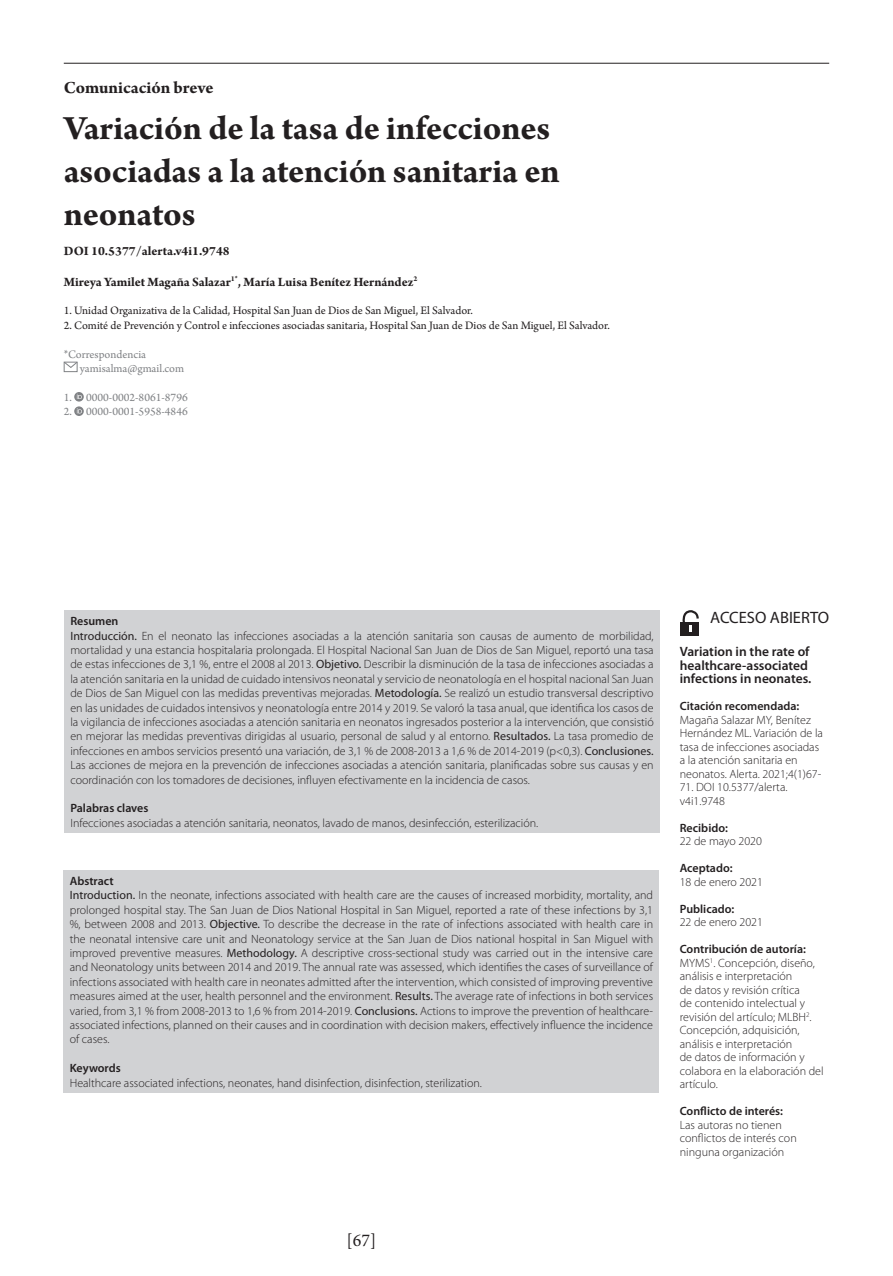
<style>
.page{position:relative;width:893px;height:1276px;background:#fff}
.page>*{position:absolute;margin:0;border:0;box-sizing:border-box;transform-origin:0 0}
.t1{font:700 36px/43.2px "Arno Pro";letter-spacing:-.005em;color:#231f20}
.t2{font:700 18px "Arno Pro";letter-spacing:-.005em;color:#231f20}
.t3{font:18px "Minion Pro";color:#231f20}
.t4{font:16.5px "Myriad Pro";color:#231f20}
.t5{font:700 13.5px "Arno Pro";letter-spacing:-.005em;color:#231f20}
.t6{font:600 13.5px/13.5px "Myriad Pro";color:#231f20}
.t7{font:300 12px/14.4px "Myriad Pro";color:#231f20}
.t8{font:12px "Arno Pro";color:#231f20}
.t9{font:600 12px "Myriad Pro";color:#231f20}
.t10{font:12px "Arno Pro";color:#808285}
.s1{font-weight:400}
</style>
<div class="page">
<hr style="left:64px;top:63px;width:765px;height:1px;background:#231f20">
<div style="left:64px;top:362px;width:13px;height:10px;border:1px solid #808285"></div>
<svg style="left:63px;top:361px;width:15px;height:7px"></svg>
<svg style="left:74px;top:392px;width:10px;height:24px"></svg>
<div style="left:64px;top:610px;width:596px;height:223px;background:#d1d2d4"></div>
<div style="left:64px;top:870px;width:595px;height:222px;background:#d1d2d4"></div>
<div style="left:680px;top:622px;width:19px;height:14px;background:#231f20"></div>
<svg style="left:682px;top:611px;width:17px;height:21px"></svg>
<p class="t2" style="left:64px;top:77px;width:151px">Comunicación breve</p>
<p class="t1" style="left:64px;top:108px;width:497px">Variación de la tasa de infecciones asociadas a la atención sanitaria en neonatos</p>
<p class="t5" style="left:64px;top:243px;width:167px">DOI 10.5377/alerta.v4i1.9748</p>
<p class="t5" style="left:64px;top:274px;width:355px">Mireya Yamilet Magaña Salazar<sup>1*</sup>, María Luisa Benítez Hernández<sup>2</sup></p>
<p class="t8" style="left:64px;top:304px;width:411px">1. Unidad Organizativa de la Calidad, Hospital San Juan de Dios de San Miguel, El Salvador.</p>
<p class="t8" style="left:64px;top:318px;width:548px">2. Comité de Prevención y Control e infecciones asociadas sanitaria, Hospital San Juan de Dios de San Miguel, El Salvador.</p>
<p class="t10" style="left:64px;top:347px;width:84px">*Correspondencia</p>
<p class="t10" style="left:80px;top:361px;width:106px">yamisalma@gmail.com</p>
<p class="t10" style="left:64px;top:390px;width:125px">1. 0000-0002-8061-8796</p>
<p class="t10" style="left:64px;top:405px;width:125px">2. 0000-0001-5958-4846</p>
<p class="t9" style="left:70px;top:613px;width:50px">Resumen</p>
<p class="t7" style="left:70px;top:628px;width:585px;text-align:justify"><span class="s1">Introducción.</span> En el neonato las infecciones asociadas a la atención sanitaria son causas de aumento de morbilidad, mortalidad y una estancia hospitalaria prolongada. El Hospital Nacional San Juan de Dios de San Miguel, reportó una tasa de estas infecciones de 3,1 %, entre el 2008 al 2013. <span class="s1">Objetivo.</span> Describir la disminución de la tasa de infecciones asociadas a la atención sanitaria en la unidad de cuidado intensivos neonatal y servicio de neonatología en el hospital nacional San Juan de Dios de San Miguel con las medidas preventivas mejoradas. <span class="s1">Metodología.</span> Se realizó un estudio transversal descriptivo en las unidades de cuidados intensivos y neonatología entre 2014 y 2019. Se valoró la tasa anual, que identifica los casos de la vigilancia de infecciones asociadas a atención sanitaria en neonatos ingresados posterior a la intervención, que consistió en mejorar las medidas preventivas dirigidas al usuario, personal de salud y al entorno. <span class="s1">Resultados.</span> La tasa promedio de infecciones en ambos servicios presentó una variación, de 3,1 % de 2008-2013 a 1,6 % de 2014-2019 (p&lt;0,3). <span class="s1">Conclusiones.<br></span>Las acciones de mejora en la prevención de infecciones asociadas a atención sanitaria, planificadas sobre sus causas y en coordinación con los tomadores de decisiones, influyen efectivamente en la incidencia de casos.</p>
<p class="t9" style="left:70px;top:801px;width:80px">Palabras claves</p>
<p class="t7" style="left:70px;top:815px;width:469px">Infecciones asociadas a atención sanitaria, neonatos, lavado de manos, desinfección, esterilización.</p>
<p class="t9" style="left:70px;top:873px;width:45px">Abstract</p>
<p class="t7" style="left:70px;top:888px;width:585px;text-align:justify"><span class="s1">Introduction.</span> In the neonate, infections associated with health care are the causes of increased morbidity, mortality, and prolonged hospital stay. The San Juan de Dios National Hospital in San Miguel, reported a rate of these infections by 3,1 %, between 2008 and 2013. <span class="s1">Objective.</span> To describe the decrease in the rate of infections associated with health care in the neonatal intensive care unit and Neonatology service at the San Juan de Dios national hospital in San Miguel with improved preventive measures. <span class="s1">Methodology.</span> A descriptive cross-sectional study was carried out in the intensive care and Neonatology units between 2014 and 2019. The annual rate was assessed, which identifies the cases of surveillance of infections associated with health care in neonates admitted after the intervention, which consisted of improving preventive measures aimed at the user, health personnel and the environment. <span class="s1">Results.</span> The average rate of infections in both services varied, from 3,1 % from 2008-2013 to 1,6 % from 2014-2019. <span class="s1">Conclusions.</span> Actions to improve the prevention of healthcare&shy;associated infections, planned on their causes and in coordination with decision makers, effectively influence the incidence of cases.</p>
<p class="t9" style="left:70px;top:1060px;width:52px">Keywords</p>
<p class="t7" style="left:70px;top:1075px;width:414px">Healthcare associated infections, neonates, hand disinfection, disinfection, sterilization.</p>
<p class="t4" style="left:710px;top:607px;width:121px">ACCESO ABIERTO</p>
<p class="t6" style="left:680px;top:644px;width:133px">Variation in the rate of healthcare-associated infections in neonates.</p>
<p class="t9" style="left:680px;top:698px;width:121px">Citación recomendada:</p>
<p class="t7" style="left:680px;top:713px;width:145px;line-height:13.5px">Magaña Salazar MY, Benítez<br>Hernández ML. Variación de la tasa de infecciones asociadas a la atención sanitaria en neonatos. Alerta. 2021;4(1)67-</p>
<p class="t7" style="left:680px;top:780px;width:109px;line-height:13.5px">71. DOI 10.5377/alerta. v4i1.9748</p>
<p class="t9" style="left:680px;top:820px;width:50px">Recibido:</p>
<p class="t7" style="left:680px;top:834px;width:84px">22 de mayo 2020</p>
<p class="t9" style="left:680px;top:860px;width:54px">Aceptado:</p>
<p class="t7" style="left:680px;top:874px;width:85px">18 de enero 2021</p>
<p class="t9" style="left:680px;top:901px;width:56px">Publicado:</p>
<p class="t7" style="left:680px;top:915px;width:85px">22 de enero 2021</p>
<p class="t9" style="left:680px;top:941px;width:128px">Contribución de autoría:</p>
<p class="t7" style="left:680px;top:956px;width:145px;line-height:13.5px">MYMS<sup>1</sup>. Concepción, diseño, análisis e interpretación<br>de datos y revisión crítica<br>de contenido intelectual y revisión del artículo; MLBH<sup>2</sup>.<br>Concepción, adquisición, análisis e interpretación<br>de datos de información y colabora en la elaboración del artículo.</p>
<p class="t9" style="left:680px;top:1103px;width:105px">Conflicto de interés:</p>
<p class="t7" style="left:680px;top:1118px;width:118px;line-height:13.5px">Las autoras no tienen conflictos de interés con ninguna organización</p>
<p class="t3" style="left:347px;top:1227px;width:31px">[67]</p>
</div>
